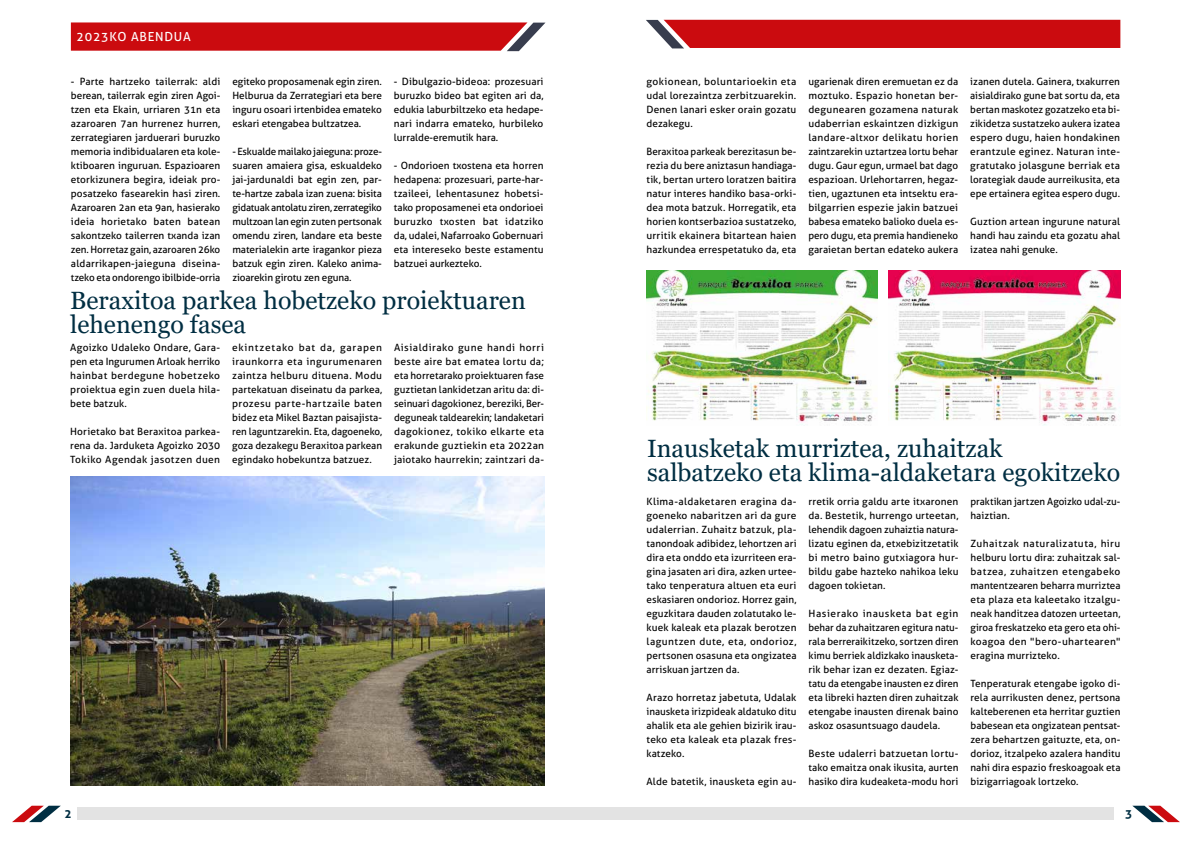
<style>
.page{position:relative;width:1191px;height:842px;background:#fff}
.page>*{position:absolute;margin:0;border:0;box-sizing:border-box;transform-origin:0 0}
.t1{font:25px/24px "Georgia";color:#002e42}
.t2{font:12.5px "Aller";letter-spacing:.06em;color:#fff}
.t3{font:700 12px "Aller";color:#002e42}
.t4{font:10px/14px "Aller";letter-spacing:.005em;color:#000;text-align:justify}
</style>
<div class="page">
<div style="left:77px;top:807px;width:518px;height:13px;background:#e3e3e3"></div>
<div style="left:595px;top:807px;width:519px;height:13px;background:#e3e3e3"></div>
<svg style="left:1132px;top:806px;width:48px;height:16px"></svg>
<svg style="left:12px;top:806px;width:49px;height:16px"></svg>
<svg style="left:71px;top:22px;width:475px;height:29px;background:#ca1c20"></svg>
<div style="left:646px;top:20px;width:474px;height:28px;background:#cb0b0f"></div>
<img style="left:70px;top:476px;width:474px;height:309px">
<img style="left:646px;top:271px;width:231px;height:154px">
<img style="left:889px;top:271px;width:231px;height:155px">
<p class="t2" style="left:77px;top:29px;width:116px">2023KO ABENDUA</p>
<p class="t4" style="left:71px;top:74px;width:151px">- Parte hartzeko tailerrak: aldi berean, tailerrak egin ziren Agoi&shy;tzen eta Ekain, urriaren 31n eta azaroaren 7an hurrenez hurren, zerrategiaren jarduerari buruzko memoria indibidualaren eta kole&shy;ktiboaren inguruan. Espazioaren etorkizunera begira, ideiak pro&shy;posatzeko fasearekin hasi ziren.<br>Azaroaren 2an eta 9an, hasierako ideia horietako baten batean sakontzeko tailerren txanda izan zen. Horretaz gain, azaroaren 26ko aldarrikapen-jaieguna diseina&shy;tzeko eta ondorengo ibilbide-orria</p>
<p class="t4" style="left:232px;top:74px;width:151px">egiteko proposamenak egin ziren.<br>Helburua da Zerrategiari eta bere inguru osoari irtenbidea emateko eskari etengabea bultzatzea.</p>
<p class="t4" style="left:232px;top:144px;width:151px">- Eskualde mailako jaieguna: proze&shy;suaren amaiera gisa, eskualdeko jai-jardunaldi bat egin zen, par&shy;te-hartze zabala izan zuena: bisita gidatuak antolatu ziren, zerrategiko multzoan lan egin zuten pertsonak omendu ziren, landare eta beste materialekin arte iragankor pieza batzuk egin ziren. Kaleko anima&shy;zioarekin girotu zen eguna.</p>
<p class="t4" style="left:394px;top:74px;width:151px">- Dibulgazio-bideoa: prozesuari buruzko bideo bat egiten ari da, edukia laburbiltzeko eta hedape&shy;nari indarra emateko, hurbileko lurralde-eremutik hara.</p>
<p class="t4" style="left:394px;top:158px;width:151px">- Ondorioen txostena eta horren hedapena: prozesuari, parte-har&shy;tzaileei, lehentasunez hobetsi&shy;tako proposamenei eta ondorioei buruzko txosten bat idatziko da, udalei, Nafarroako Gobernuari eta intereseko beste estamentu batzuei aurkezteko.</p>
<h1 class="t1" style="left:70px;top:289px;width:457px">Beraxitoa parkea hobetzeko proiektuaren lehenengo fasea</h1>
<p class="t4" style="left:70px;top:340px;width:151px">Agoizko Udaleko Ondare, Gara&shy;pen eta Ingurumen Arloak herriko hainbat berdegune hobetzeko proiektua egin zuen duela hila&shy;bete batzuk.</p>
<p class="t4" style="left:70px;top:424px;width:151px">Horietako bat Beraxitoa parkea&shy;rena da. Jarduketa Agoizko 2030<br>Tokiko Agendak jasotzen duen</p>
<p class="t4" style="left:232px;top:340px;width:151px">ekintzetako bat da, garapen iraunkorra eta ingurumenaren zaintza helburu dituena. Modu partekatuan diseinatu da parkea, prozesu parte-hartzaile baten bidez eta Mikel Baztan paisajista&shy;ren laguntzarekin. Eta, dagoeneko, goza dezakegu Beraxitoa parkean egindako hobekuntza batzuez.</p>
<p class="t4" style="left:394px;top:340px;width:151px">Aisialdirako gune handi horri beste aire bat ematea lortu da; eta horretarako proiektuaren fase guztietan lankidetzan aritu da: di&shy;seinuari dagokionez, bereziki, Ber&shy;deguneak taldearekin; landaketari dagokionez, tokiko elkarte eta erakunde guztiekin eta 2022an jaiotako haurrekin; zaintzari da-</p>
<p class="t4" style="left:646px;top:74px;width:151px">gokionean, boluntarioekin eta udal lorezaintza zerbitzuarekin.<br>Denen lanari esker orain gozatu dezakegu.</p>
<p class="t4" style="left:646px;top:144px;width:151px">Beraxitoa parkeak berezitasun be&shy;rezia du bere aniztasun handiaga&shy;tik, bertan urtero loratzen baitira natur interes handiko basa-orki&shy;dea mota batzuk. Horregatik, eta horien kontserbazioa sustatzeko, urritik ekainera bitartean haien hazkundea errespetatuko da, eta</p>
<p class="t4" style="left:808px;top:74px;width:151px">ugarienak diren eremuetan ez da moztuko. Espazio honetan ber&shy;degunearen gozamena naturak udaberrian eskaintzen dizkigun landare-altxor delikatu horien zaintzarekin uztartzea lortu behar dugu. Gaur egun, urmael bat dago espazioan. Urlehortarren, hegaz&shy;tien, ugaztunen eta intsektu era&shy;bilgarrien espezie jakin batzuei babesa emateko balioko duela es&shy;pero dugu, eta premia handieneko garaietan bertan edateko aukera</p>
<p class="t4" style="left:970px;top:74px;width:151px">izanen dutela. Gainera, txakurren aisialdirako gune bat sortu da, eta bertan maskotez gozatzeko eta bi&shy;zikidetza sustatzeko aukera izatea espero dugu, haien hondakinen erantzule eginez. Naturan inte&shy;gratutako jolasgune berriak eta lorategiak daude aurreikusita, eta epe ertainera egitea espero dugu.</p>
<p class="t4" style="left:970px;top:214px;width:151px">Guztion artean ingurune natural handi hau zaindu eta gozatu ahal izatea nahi genuke.</p>
<h1 class="t1" style="left:647px;top:437px;width:474px">Inausketak murriztea, zuhaitzak salbatzeko eta klima-aldaketara egokitzeko</h1>
<p class="t4" style="left:646px;top:494px;width:151px">Klima-aldaketaren eragina da&shy;goeneko nabaritzen ari da gure udalerrian. Zuhaitz batzuk, pla&shy;tanondoak adibidez, lehortzen ari dira eta onddo eta izurriteen era&shy;gina jasaten ari dira, azken urtee&shy;tako tenperatura altuen eta euri eskasiaren ondorioz. Horrez gain, eguzkitara dauden zolatutako le&shy;kuek kaleak eta plazak berotzen laguntzen dute, eta, ondorioz, pertsonen osasuna eta ongizatea arriskuan jartzen da.</p>
<p class="t4" style="left:646px;top:690px;width:151px">Arazo horretaz jabetuta, Udalak inausketa irizpideak aldatuko ditu ahalik eta ale gehien bizirik irau&shy;teko eta kaleak eta plazak fres&shy;katzeko.</p>
<p class="t4" style="left:646px;top:774px;width:151px">Alde batetik, inausketa egin au-</p>
<p class="t4" style="left:808px;top:494px;width:151px">rretik orria galdu arte itxaronen da. Bestetik, hurrengo urteetan, lehendik dagoen zuhaiztia natura&shy;lizatu eginen da, etxebizitzetatik bi metro baino gutxiagora hur&shy;bildu gabe hazteko nahikoa leku dagoen tokietan.</p>
<p class="t4" style="left:808px;top:606px;width:151px">Hasierako inausketa bat egin behar da zuhaitzaren egitura natu&shy;rala berreraikitzeko, sortzen diren kimu berriek aldizkako inausketa&shy;rik behar izan ez dezaten. Egiaz&shy;tatu da etengabe inausten ez diren eta libreki hazten diren zuhaitzak etengabe inausten direnak baino askoz osasuntsuago daudela.</p>
<p class="t4" style="left:808px;top:746px;width:151px">Beste udalerri batzuetan lortu&shy;tako emaitza onak ikusita, aurten hasiko dira kudeaketa-modu hori</p>
<p class="t4" style="left:970px;top:494px;width:151px">praktikan jartzen Agoizko udal-zu&shy;haiztian.</p>
<p class="t4" style="left:970px;top:536px;width:151px">Zuhaitzak naturalizatuta, hiru helburu lortu dira: zuhaitzak sal&shy;batzea, zuhaitzen etengabeko mantentzearen beharra murriztea eta plaza eta kaleetako itzalgu&shy;neak handitzea datozen urteetan, giroa freskatzeko eta gero eta ohi&shy;koagoa den "bero-uhartearen" eragina murrizteko.</p>
<p class="t4" style="left:970px;top:676px;width:151px">Tenperaturak etengabe igoko di&shy;rela aurrikusten denez, pertsona kalteberenen eta herritar guztien babesean eta ongizatean pentsat&shy;zera behartzen gaituzte, eta, on&shy;dorioz, itzalpeko azalera handitu nahi dira espazio freskoagoak eta bizigarriagoak lortzeko.</p>
<p class="t3" style="left:64px;top:806px;width:9px">2</p>
<p class="t3" style="left:1125px;top:806px;width:9px">3</p>
</div>
